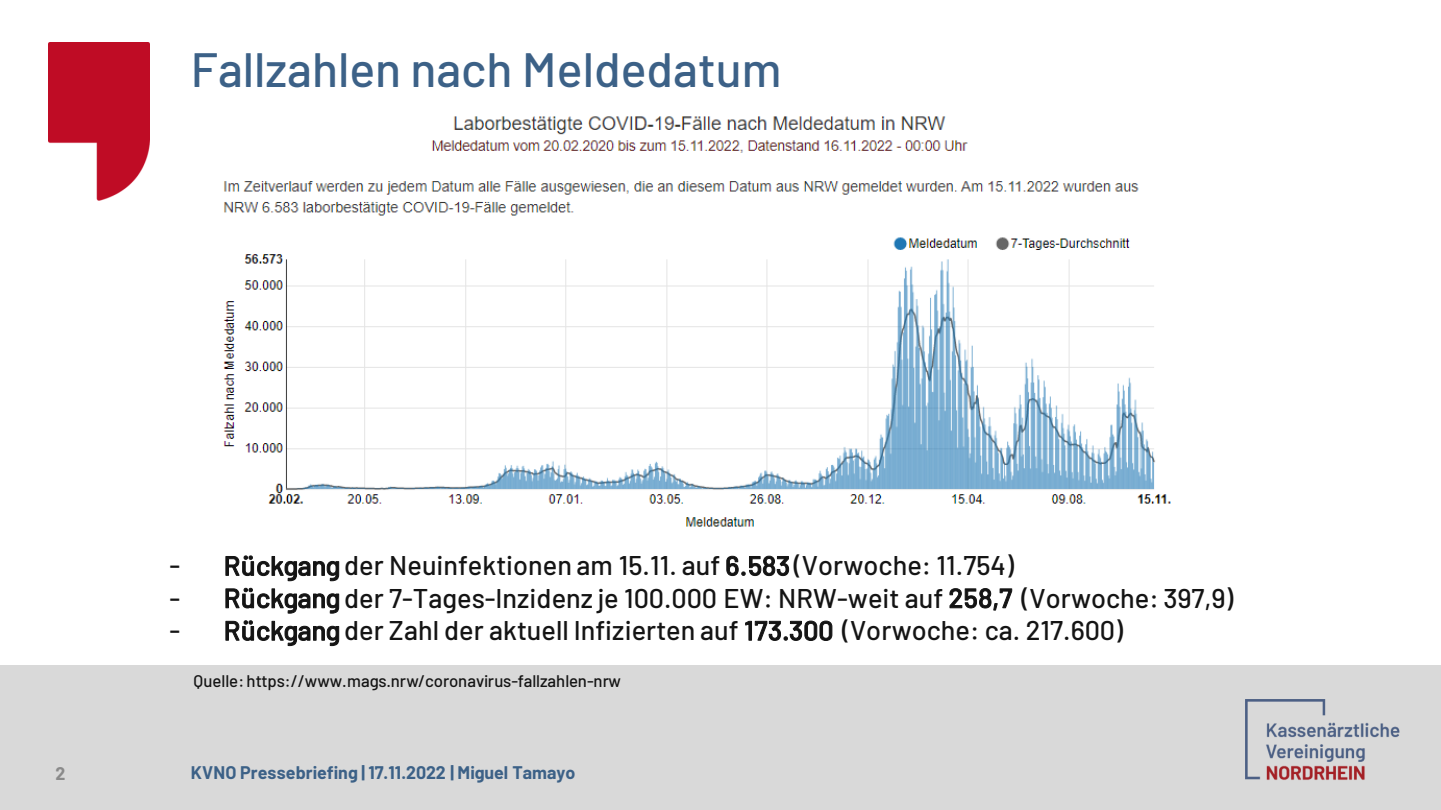
<style>
.page{position:relative;width:1441px;height:810px;background:#fff}
.page>*{position:absolute;margin:0;border:0;box-sizing:border-box;transform-origin:0 0}
.t1{font:500 48px "Barlow";color:#3c6187}
.t2{font:500 27px "Barlow";color:#141414}
.t3{font:700 17.85px "Barlow";color:#3c6187}
.t4{font:700 17.85px "Barlow";color:#8a8a8a}
.t5{font:500 16.8px "Barlow";letter-spacing:-.005em;color:#141414}
</style>
<div class="page">
<div style="left:0;top:666px;width:1440px;height:144px;background:#d9d9d9"></div>
<img style="left:1245px;top:700px;width:155px;height:80px">
<img style="left:48px;top:43px;width:102px;height:158px">
<img style="left:223px;top:116px;width:948px;height:411px">
<p class="t1" style="left:191px;top:39px;width:592px">Fallzahlen nach Meldedatum</p>
<p class="t4" style="left:56px;top:762px;width:11px">2</p>
<p class="t2" style="left:170px;top:548px;width:845px">- Rückgang der Neuinfektionen am 15.11. auf 6.583 (Vorwoche: 11.754)</p>
<p class="t2" style="left:170px;top:581px;width:1065px">- Rückgang der 7-Tages-Inzidenz je 100.000 EW: NRW-weit auf 258,7 (Vorwoche: 397,9)</p>
<p class="t2" style="left:170px;top:613px;width:954px">- Rückgang der Zahl der aktuell Infizierten auf 173.300 (Vorwoche: ca. 217.600)</p>
<p class="t5" style="left:193px;top:670px;width:429px">Quelle: https://www.mags.nrw/coronavirus-fallzahlen-nrw</p>
<p class="t3" style="left:191px;top:762px;width:386px">KVNO Pressebriefing | 17.11.2022 | Miguel Tamayo</p>
</div>
